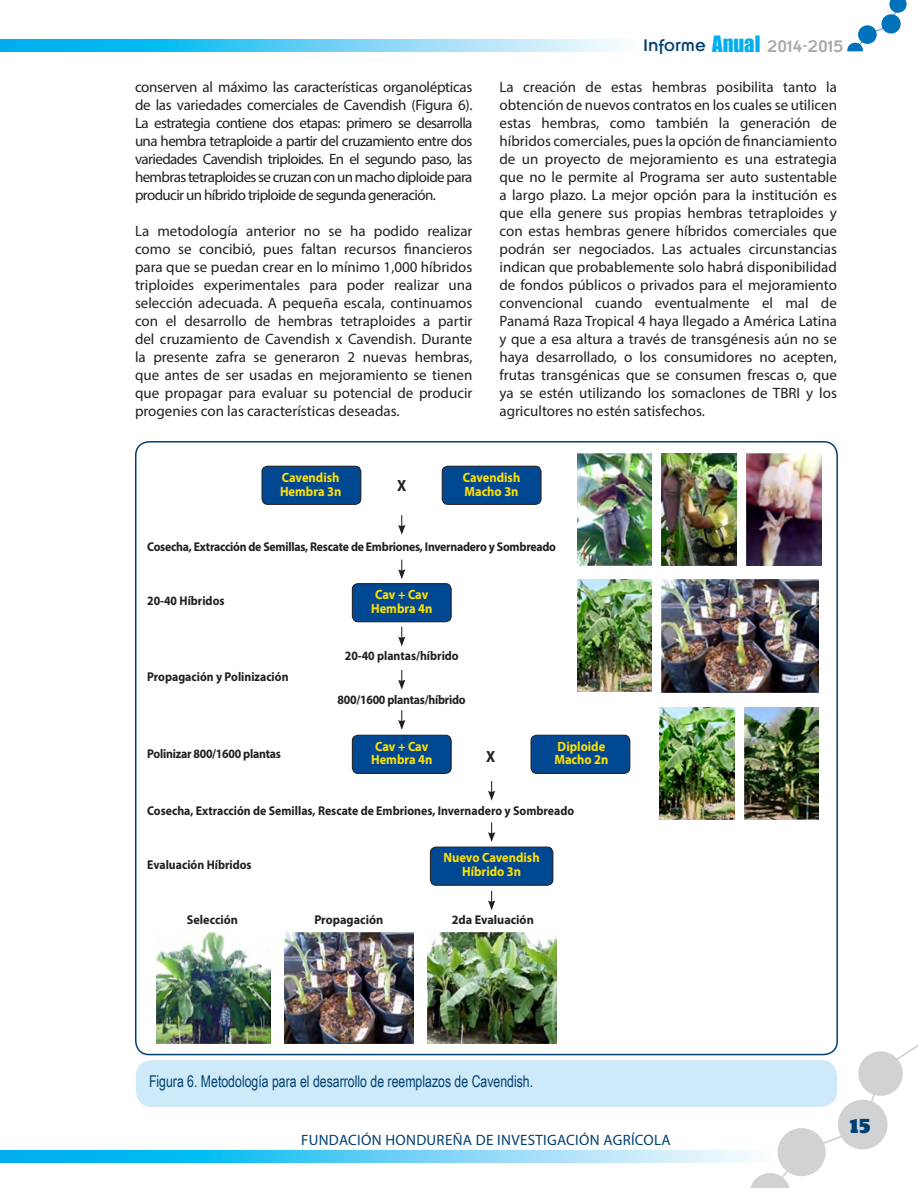
<style>
.page{position:relative;width:918px;height:1188px;background:#fff}
.page>*{position:absolute;margin:0;border:0;box-sizing:border-box;transform-origin:0 0}
.t1{font:21px "Bevan";color:#004071}
.t2{font:17.25px "Emblem";color:#a8a9ad}
.Pie_de_Fotos{font:16.2px "Arial Narrow";color:#004071;scale:.92 1}
.Bullet_Circulo_Verde{font:700 16.2px "Myriad Pro";color:#231f20;scale:.92 1}
.cuerpo{font:15px/18px "Myriad Pro";color:#231f20;text-align:justify}
.t3{font:15px "Myriad Pro";letter-spacing:.02em;color:#004071}
.Bullet_Circulo_Verde-2{font:700 13.5px "Myriad Pro";color:#ffe101;scale:.92 1}
.Bullet_Circulo_Verde-3{font:700 12.75px "Myriad Pro";color:#231f20;scale:.92 1}
.Bullet_Circulo_Verde-4{font:700 12.75px "Myriad Pro";letter-spacing:-.02em;color:#231f20;scale:.92 1}
.Bullet_Circulo_Verde-5{font:700 12.75px "Myriad Pro";color:#231f20;scale:.96 1}
.s1{color:#004071}
.s2{font-family:"Impact";font-size:20.7px;color:#00aeef}
</style>
<div class="page">
<svg style="left:0;top:1151px;width:738px;height:11px;background:#5fcef5"></svg>
<svg style="left:738px;top:1045px;width:180px;height:143px"></svg>
<svg style="left:847px;top:0;width:60px;height:51px"></svg>
<svg style="left:0;top:40px;width:620px;height:11px;background:#63cff5"></svg>
<div style="left:136px;top:1060px;width:701px;height:47px;background:#cee9f8;border-radius:16px"></div>
<div style="left:136px;top:442px;width:701px;height:613px;background:#fff;border-radius:14px"></div>
<div style="left:430px;top:847px;width:123px;height:38px;background:#014892;border-radius:6px"></div>
<div style="left:430px;top:847px;width:123px;height:39px;border:1px solid #231f20;border-radius:6px"></div>
<div style="left:531px;top:735px;width:99px;height:38px;background:#014892;border-radius:6px"></div>
<div style="left:531px;top:735px;width:99px;height:39px;border:1px solid #231f20;border-radius:6px"></div>
<div style="left:352px;top:735px;width:99px;height:38px;background:#014892;border-radius:6px"></div>
<div style="left:352px;top:735px;width:100px;height:39px;border:1px solid #231f20;border-radius:6px"></div>
<div style="left:352px;top:584px;width:99px;height:38px;background:#014892;border-radius:6px"></div>
<div style="left:352px;top:583px;width:100px;height:39px;border:1px solid #231f20;border-radius:6px"></div>
<div style="left:262px;top:466px;width:99px;height:38px;background:#014892;border-radius:6px"></div>
<div style="left:262px;top:466px;width:99px;height:39px;border:1px solid #231f20;border-radius:6px"></div>
<div style="left:442px;top:466px;width:99px;height:38px;background:#014892;border-radius:6px"></div>
<div style="left:442px;top:466px;width:100px;height:39px;border:1px solid #231f20;border-radius:6px"></div>
<img style="left:156px;top:933px;width:115px;height:110px">
<img style="left:284px;top:933px;width:129px;height:110px">
<img style="left:428px;top:933px;width:129px;height:110px">
<img style="left:577px;top:453px;width:75px;height:113px">
<img style="left:660px;top:707px;width:74px;height:113px">
<img style="left:577px;top:579px;width:75px;height:113px">
<img style="left:662px;top:579px;width:157px;height:113px">
<img style="left:662px;top:453px;width:74px;height:113px">
<img style="left:744px;top:707px;width:75px;height:113px">
<img style="left:747px;top:453px;width:74px;height:113px">
<svg style="left:398px;top:515px;width:7px;height:20px"></svg>
<svg style="left:398px;top:560px;width:7px;height:19px"></svg>
<svg style="left:398px;top:627px;width:7px;height:19px"></svg>
<svg style="left:398px;top:670px;width:7px;height:20px"></svg>
<svg style="left:398px;top:711px;width:7px;height:19px"></svg>
<svg style="left:488px;top:781px;width:7px;height:20px"></svg>
<svg style="left:488px;top:823px;width:7px;height:19px"></svg>
<svg style="left:488px;top:891px;width:7px;height:19px"></svg>
<p class="cuerpo" style="left:135px;top:78px;width:339px">conserven al máximo las características organolépticas de las variedades comerciales de Cavendish (Figura 6).<br>La estrategia contiene dos etapas: primero se desarrolla una hembra tetraploide a partir del cruzamiento entre dos variedades Cavendish triploides. En el segundo paso, las hembras tetraploides se cruzan con un macho diploide para producir un híbrido triploide de segunda generación.</p>
<p class="cuerpo" style="left:135px;top:222px;width:339px">La metodología anterior no se ha podido realizar como se concibió, pues faltan recursos financieros para que se puedan crear en lo mínimo 1,000 híbridos triploides experimentales para poder realizar una selección adecuada. A pequeña escala, continuamos con el desarrollo de hembras tetraploides a partir del cruzamiento de Cavendish x Cavendish. Durante la presente zafra se generaron 2 nuevas hembras, que antes de ser usadas en mejoramiento se tienen que propagar para evaluar su potencial de producir progenies con las características deseadas.</p>
<p class="t2" style="left:643px;top:37px;width:202px"><span class="s1">Informe</span> <span class="s2">Anual</span> 2014-2015</p>
<p class="cuerpo" style="left:500px;top:78px;width:339px">La creación de estas hembras posibilita tanto la obtención de nuevos contratos en los cuales se utilicen estas hembras, como también la generación de híbridos comerciales, pues la opción de financiamiento de un proyecto de mejoramiento es una estrategia que no le permite al Programa ser auto sustentable a largo plazo. La mejor opción para la institución es que ella genere sus propias hembras tetraploides y con estas hembras genere híbridos comerciales que podrán ser negociados. Las actuales circunstancias indican que probablemente solo habrá disponibilidad de fondos públicos o privados para el mejoramiento convencional cuando eventualmente el mal de Panamá Raza Tropical 4 haya llegado a América Latina y que a esa altura a través de transgénesis aún no se haya desarrollado, o los consumidores no acepten, frutas transgénicas que se consumen frescas o, que ya se estén utilizando los somaclones de TBRI y los agricultores no estén satisfechos.</p>
<p class="Bullet_Circulo_Verde-2" style="left:282px;top:469px;width:64px">Cavendish</p>
<p class="Bullet_Circulo_Verde-2" style="left:280px;top:482px;width:68px">Hembra 3n</p>
<p class="Bullet_Circulo_Verde" style="left:397px;top:475px;width:11px">X</p>
<p class="Bullet_Circulo_Verde-2" style="left:463px;top:469px;width:64px">Cavendish</p>
<p class="Bullet_Circulo_Verde-2" style="left:465px;top:482px;width:60px">Macho 3n</p>
<p class="Bullet_Circulo_Verde-4" style="left:147px;top:539px;width:446px">Cosecha, Extracción de Semillas, Rescate de Embriones, Invernadero y Sombreado</p>
<p class="Bullet_Circulo_Verde-3" style="left:147px;top:593px;width:86px">20-40 Híbridos</p>
<p class="Bullet_Circulo_Verde-3" style="left:147px;top:669px;width:155px">Propagación y Polinización</p>
<p class="Bullet_Circulo_Verde-4" style="left:147px;top:745px;width:147px">Polinizar 800/1600 plantas</p>
<p class="Bullet_Circulo_Verde-2" style="left:375px;top:586px;width:59px">Cav + Cav</p>
<p class="Bullet_Circulo_Verde-2" style="left:371px;top:599px;width:68px">Hembra 4n</p>
<p class="Bullet_Circulo_Verde-3" style="left:345px;top:648px;width:125px">20-40 plantas/híbrido</p>
<p class="Bullet_Circulo_Verde-4" style="left:338px;top:691px;width:141px">800/1600 plantas/híbrido</p>
<p class="Bullet_Circulo_Verde-2" style="left:375px;top:737px;width:59px">Cav + Cav</p>
<p class="Bullet_Circulo_Verde-2" style="left:371px;top:751px;width:68px">Hembra 4n</p>
<p class="Bullet_Circulo_Verde" style="left:486px;top:746px;width:11px">X</p>
<p class="Bullet_Circulo_Verde-2" style="left:558px;top:737px;width:53px">Diploide</p>
<p class="Bullet_Circulo_Verde-2" style="left:554px;top:751px;width:60px">Macho 2n</p>
<p class="Bullet_Circulo_Verde-3" style="left:147px;top:802px;width:466px">Cosecha, Extracción de Semillas, Rescate de Embriones, Invernadero y Sombreado</p>
<p class="Bullet_Circulo_Verde-3" style="left:147px;top:856px;width:115px">Evaluación Híbridos</p>
<p class="Bullet_Circulo_Verde-2" style="left:444px;top:849px;width:106px">Nuevo Cavendish</p>
<p class="Bullet_Circulo_Verde-2" style="left:462px;top:863px;width:66px">Híbrido 3n</p>
<p class="Bullet_Circulo_Verde-5" style="left:187px;top:912px;width:55px">Selección</p>
<p class="Bullet_Circulo_Verde-5" style="left:314px;top:912px;width:73px">Propagación</p>
<p class="Bullet_Circulo_Verde-5" style="left:452px;top:912px;width:87px">2da Evaluación</p>
<p class="Pie_de_Fotos" style="left:149px;top:1069px;width:419px">Figura 6. Metodología para el desarrollo de reemplazos de Cavendish.</p>
<p class="t3" style="left:301px;top:1131px;width:371px">FUNDACIÓN HONDUREÑA DE INVESTIGACIÓN AGRÍCOLA</p>
<h1 class="t1" style="left:849px;top:1108px;width:23px">15</h1>
</div>
